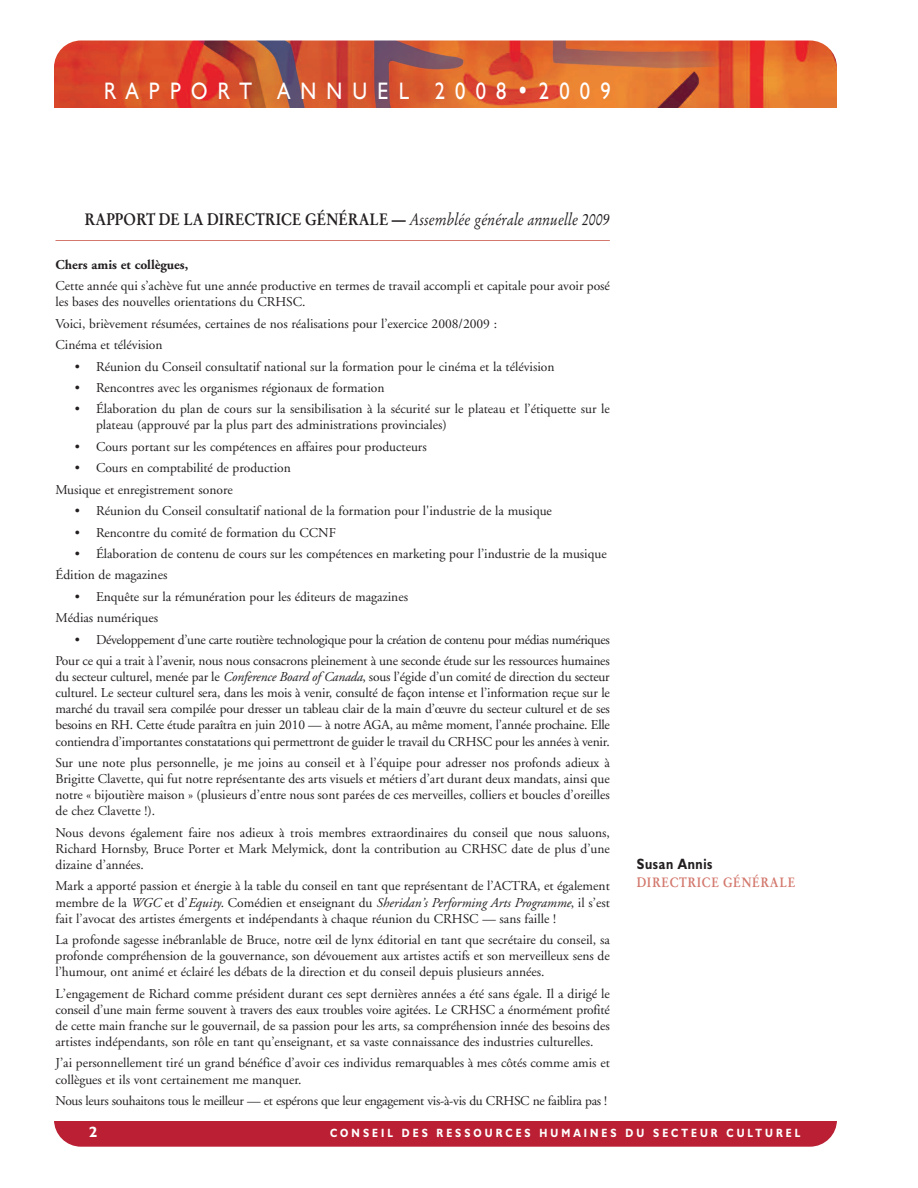
<style>
.page{position:relative;width:918px;height:1188px;background:#fff}
.page>*{position:absolute;margin:0;border:0;box-sizing:border-box;transform-origin:0 0}
.t1{font:24px "Humanist 521 BT";letter-spacing:.5em;color:#fff;scale:.85 1}
.t2{font:700 16.5px "Stempel Garamond";color:#231f20;scale:.85 1}
.t3{font:700 15px "Humanist 521 BT";letter-spacing:.05em;color:#231f20;scale:.85 1}
.t4{font:700 15px "Humanist 521 BT";color:#fff}
.t5{font:13.5px/16px "Adobe Garamond";color:#231f20}
.t6{font:13.5px/21.5px "Adobe Garamond";letter-spacing:-.025em;color:#231f20;text-align:right}
.t7{font:700 13.5px "Adobe Garamond";color:#231f20}
.t8{font:700 13.5px "Stempel Garamond";letter-spacing:.05em;color:#d3786d;scale:.85 1}
.t9{font:700 12px "Humanist 521 BT";letter-spacing:.3em;color:#fff;scale:.85 1}
.s1{font-weight:400;font-style:italic}
.s2{font-style:italic}
</style>
<div class="page">
<div style="left:54px;top:1013px;width:783px;height:134px;background:#ba1f33;border-radius:27px"></div>
<img style="left:54px;top:40px;width:783px;height:122px;border-radius:27px">
<div style="left:0;top:108px;width:918px;height:1012px;background:#fff"></div>
<hr style="left:56px;top:240px;width:554px;height:1px;background:#d3786d">
<h1 class="t1" style="left:104px;top:82px;width:598px">RAPPORT ANNUEL 2008•2009</h1>
<p class="t2" style="left:85px;top:212px;width:619px">RAPPORT DE LA DIRECTRICE GÉNÉRALE — <span class="s1">Assemblée générale annuelle 2009</span></p>
<p class="t7" style="left:56px;top:259px;width:134px">Chers amis et collègues,</p>
<p class="t5" style="left:56px;top:279px;width:556px">Cette année qui s’achève fut une année productive en termes de travail accompli et capitale pour avoir posé les bases des nouvelles orientations du CRHSC.</p>
<p class="t5" style="left:56px;top:314px;width:443px;line-height:21.5px">Voici, brièvement résumées, certaines de nos réalisations pour l’exercice 2008/2009 :<br>Cinéma et télévision</p>
<p class="t5" style="left:75px;top:359px;width:481px">• Réunion du Conseil consultatif national sur la formation pour le cinéma et la télévision</p>
<p class="t5" style="left:75px;top:381px;width:311px">• Rencontres avec les organismes régionaux de formation</p>
<p class="t5" style="left:96px;top:402px;width:515px;text-indent:-21px">• Élaboration du plan de cours sur la sensibilisation à la sécurité sur le plateau et l’étiquette sur le plateau (approuvé par la plus part des administrations provinciales)</p>
<p class="t5" style="left:75px;top:440px;width:354px">• Cours portant sur les compétences en affaires pour producteurs</p>
<p class="t5" style="left:56px;top:458px;width:237px;line-height:21.5px;text-indent:19px">• Cours en comptabilité de production<br>Musique et enregistrement sonore</p>
<p class="t5" style="left:75px;top:504px;width:479px">• Réunion du Conseil consultatif national de la formation pour l'industrie de la musique</p>
<p class="t5" style="left:75px;top:525px;width:263px">• Rencontre du comité de formation du CCNF</p>
<p class="t5" style="left:56px;top:544px;width:553px;line-height:21.5px;text-indent:19px">• Élaboration de contenu de cours sur les compétences en marketing pour l’industrie de la musique<br>Édition de magazines</p>
<p class="t5" style="left:56px;top:587px;width:354px;line-height:21.5px;text-indent:19px">• Enquête sur la rémunération pour les éditeurs de magazines<br>Médias numériques</p>
<p class="t6" style="left:56px;top:630px;width:556px">• Développement d’une carte routière technologique pour la création de contenu pour médias numériques<br>Pour ce qui a trait à l’avenir, nous nous consacrons pleinement à une seconde étude sur les ressources humaines</p>
<p class="t5" style="left:56px;top:670px;width:556px;text-align:justify">du secteur culturel, menée par le <span class="s2">Conference Board of Canada</span>, sous l’égide d’un comité de direction du secteur culturel. Le secteur culturel sera, dans les mois à venir, consulté de façon intense et l’information reçue sur le marché du travail sera compilée pour dresser un tableau clair de la main d’œuvre du secteur culturel et de ses besoins en RH. Cette étude paraîtra en juin 2010 — à notre AGA, au même moment, l’année prochaine. Elle contiendra d’importantes constatations qui permettront de guider le travail du CRHSC pour les années à venir.</p>
<p class="t5" style="left:56px;top:756px;width:556px;text-align:justify">Sur une note plus personnelle, je me joins au conseil et à l’équipe pour adresser nos profonds adieux à Brigitte Clavette, qui fut notre représentante des arts visuels et métiers d’art durant deux mandats, ainsi que notre « bijoutière maison » (plusieurs d’entre nous sont parées de ces merveilles, colliers et boucles d’oreilles de chez Clavette !).</p>
<p class="t5" style="left:56px;top:826px;width:556px;text-align:justify">Nous devons également faire nos adieux à trois membres extraordinaires du conseil que nous saluons, Richard Hornsby, Bruce Porter et Mark Melymick, dont la contribution au CRHSC date de plus d’une dizaine d’années.</p>
<p class="t5" style="left:56px;top:879px;width:556px;text-align:justify">Mark a apporté passion et énergie à la table du conseil en tant que représentant de l’ACTRA, et également membre de la <span class="s2">WGC</span> et d’<span class="s2">Equity</span>. Comédien et enseignant du <span class="s2">Sheridan’s Performing Arts Programme</span>, il s’est fait l’avocat des artistes émergents et indépendants à chaque réunion du CRHSC — sans faille !</p>
<p class="t5" style="left:55px;top:933px;width:556px;text-align:justify">La profonde sagesse inébranlable de Bruce, notre œil de lynx éditorial en tant que secrétaire du conseil, sa profonde compréhension de la gouvernance, son dévouement aux artistes actifs et son merveilleux sens de l’humour, ont animé et éclairé les débats de la direction et du conseil depuis plusieurs années.</p>
<p class="t5" style="left:55px;top:987px;width:556px;text-align:justify">L’engagement de Richard comme président durant ces sept dernières années a été sans égale. Il a dirigé le conseil d’une main ferme souvent à travers des eaux troubles voire agitées. Le CRHSC a énormément profité de cette main franche sur le gouvernail, de sa passion pour les arts, sa compréhension innée des besoins des artistes indépendants, son rôle en tant qu’enseignant, et sa vaste connaissance des industries culturelles.</p>
<p class="t5" style="left:55px;top:1056px;width:556px">J’ai personnellement tiré un grand bénéfice d’avoir ces individus remarquables à mes côtés comme amis et collègues et ils vont certainement me manquer.</p>
<p class="t6" style="left:55px;top:1091px;width:553px">Nous leurs souhaitons tous le meilleur — et espérons que leur engagement vis-à-vis du CRHSC ne faiblira pas !</p>
<p class="t9" style="left:330px;top:1129px;width:555px">CONSEIL DES RESSOURCES HUMAINES DU SECTEUR CULTUREL</p>
<p class="t3" style="left:637px;top:858px;width:90px">Susan Annis</p>
<p class="t8" style="left:637px;top:876px;width:188px">DIRECTRICE GÉNÉRALE</p>
<p class="t4" style="left:89px;top:1127px;width:10px">2</p>
</div>
